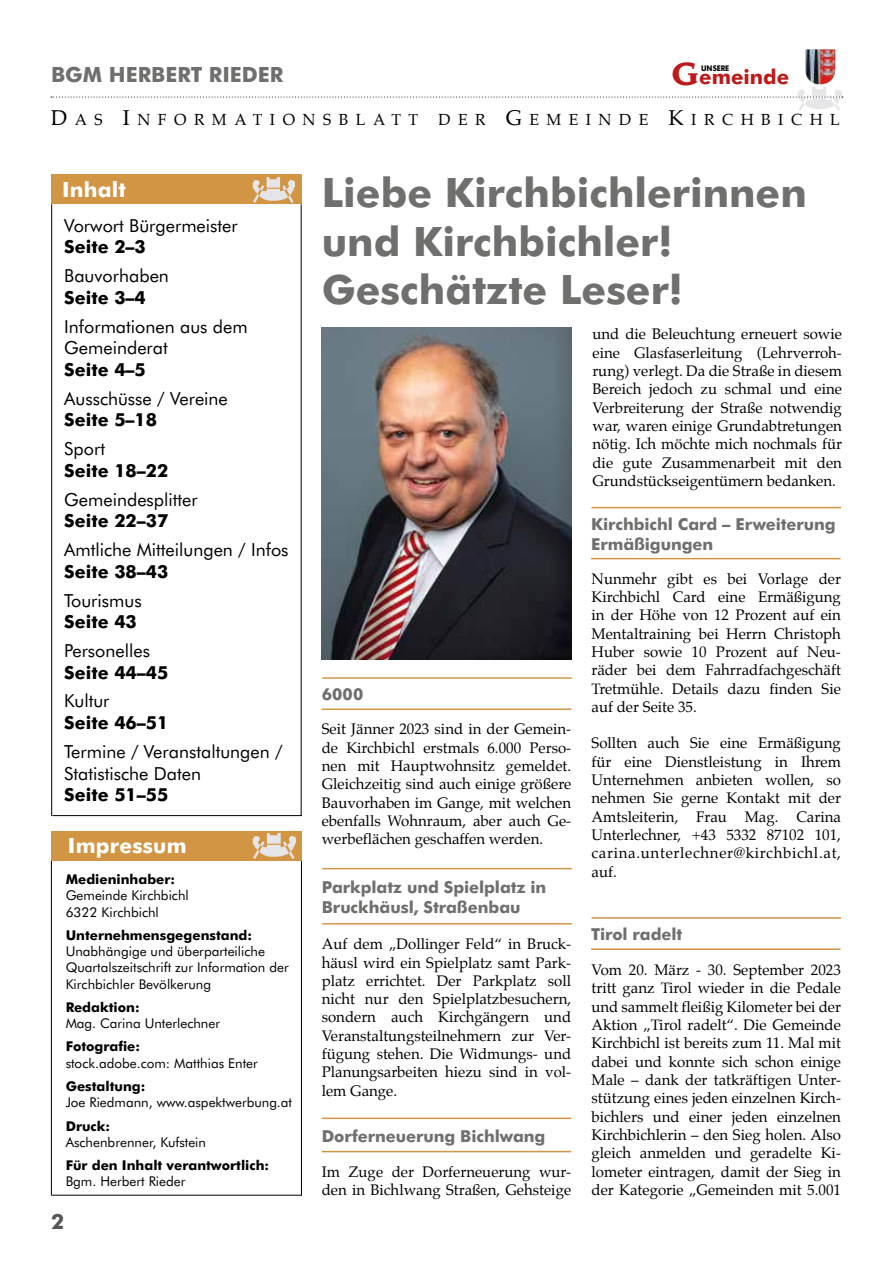
<style>
.page{position:relative;width:893px;height:1263px;background:#fff}
.page>*{position:absolute;margin:0;border:0;box-sizing:border-box;transform-origin:0 0}
.t1{font:700 40.5px/48.6px "Futura BT";color:#6f6f6e}
.t2{font:700 21px "Futura BT";color:#6f6f6e}
.t3{font:700 21px "Futura BT";letter-spacing:.01em;color:#fff}
.t4{font:700 21px "Futura BT";color:#565656}
.t5{font:700 20.4px "Futura BT";color:#bd1a1a}
.t6{font:18px/21.6px "Futura BT";color:#000}
.t7{font:700 18px "Futura BT";color:#000}
.t8{font:700 16.5px/19.8px "Futura BT";letter-spacing:-.005em;color:#6f6f6e}
.t9{font:15.75px "Palatino";letter-spacing:.475em;color:#000}
.t10{font:15px/18.3px "Palatino";color:#000;text-align:justify}
.t11{font:13.5px/16.2px "Futura BT";color:#000}
.t12{font:700 13.5px "Futura BT";color:#000}
.t13{font:700 7.8px "Futura BT";color:#000;scale:.9 1}
.s1{font-family:"Leawood";font-size:31.5px}
.s2{font-size:21px}
</style>
<div class="page">
<img style="left:798px;top:88px;width:44px;height:23px">
<svg style="left:51px;top:97px;width:792px;height:1px"></svg>
<img style="left:805px;top:49px;width:30px;height:36px">
<img style="left:322px;top:327px;width:249px;height:333px">
<hr style="left:591px;top:507px;width:250px;height:1px;background:#d29544">
<hr style="left:591px;top:917px;width:250px;height:2px;background:#d29544">
<hr style="left:322px;top:677px;width:250px;height:2px;background:#d29544">
<hr style="left:322px;top:868px;width:250px;height:1px;background:#d29544">
<hr style="left:322px;top:1117px;width:249px;height:2px;background:#d29544">
<hr style="left:591px;top:558px;width:249px;height:1px;background:#d29544">
<hr style="left:591px;top:948px;width:249px;height:2px;background:#d29544">
<hr style="left:322px;top:708px;width:249px;height:2px;background:#d29544">
<hr style="left:322px;top:923px;width:250px;height:1px;background:#d29544">
<hr style="left:322px;top:1151px;width:249px;height:1px;background:#d29544">
<hr style="left:301px;top:204px;width:1px;height:612px;background:#000">
<hr style="left:51px;top:204px;width:1px;height:612px;background:#000">
<hr style="left:52px;top:815px;width:250px;height:1px;background:#000">
<div style="left:51px;top:174px;width:251px;height:30px;background:#d29544"></div>
<img style="left:253px;top:178px;width:42px;height:24px">
<hr style="left:301px;top:860px;width:1px;height:335px;background:#000">
<hr style="left:51px;top:860px;width:1px;height:335px;background:#000">
<hr style="left:52px;top:1195px;width:250px;height:1px;background:#000">
<div style="left:51px;top:831px;width:251px;height:30px;background:#d29544"></div>
<img style="left:253px;top:834px;width:42px;height:24px">
<h2 class="t2" style="left:51px;top:62px;width:234px">BGM HERBERT RIEDER</h2>
<h3 class="t5" style="left:672px;top:64px;width:119px"><span class="s1">G</span>emeinde</h3>
<p class="t9" style="left:51px;top:109px;width:369px"><span class="s2">D</span>AS <span class="s2">I</span>NFORMATIONSBLATT</p>
<p class="t9" style="left:438px;top:109px;width:403px">DER <span class="s2">G</span>EMEINDE <span class="s2">K</span>IRCHBICHL</p>
<p class="t13" style="left:701px;top:63px;width:33px">UNSERE</p>
<h2 class="t3" style="left:62px;top:177px;width:65px">Inhalt</h2>
<p class="t6" style="left:64px;top:214px;width:175px">Vorwort Bürgermeister</p>
<p class="t7" style="left:64px;top:236px;width:83px">Seite 2–3</p>
<p class="t6" style="left:64px;top:265px;width:106px">Bauvorhaben</p>
<p class="t7" style="left:64px;top:286px;width:83px">Seite 3–4</p>
<p class="t6" style="left:64px;top:315px;width:185px">Informationen aus dem<br>Gemeinderat</p>
<p class="t7" style="left:64px;top:358px;width:83px">Seite 4–5</p>
<p class="t6" style="left:64px;top:387px;width:165px">Ausschüsse / Vereine</p>
<p class="t7" style="left:64px;top:409px;width:94px">Seite 5–18</p>
<p class="t6" style="left:64px;top:438px;width:42px">Sport</p>
<p class="t7" style="left:64px;top:459px;width:106px">Seite 18–22</p>
<p class="t6" style="left:64px;top:488px;width:135px">Gemeindesplitter</p>
<p class="t7" style="left:64px;top:510px;width:106px">Seite 22–37</p>
<p class="t6" style="left:64px;top:539px;width:226px">Amtliche Mitteilungen / Infos</p>
<p class="t7" style="left:64px;top:560px;width:106px">Seite 38–43</p>
<p class="t6" style="left:64px;top:589px;width:79px">Tourismus</p>
<p class="t7" style="left:64px;top:611px;width:74px">Seite 43</p>
<p class="t6" style="left:64px;top:640px;width:87px">Personelles</p>
<p class="t7" style="left:64px;top:661px;width:106px">Seite 44–45</p>
<p class="t6" style="left:64px;top:690px;width:47px">Kultur</p>
<p class="t7" style="left:64px;top:712px;width:106px">Seite 46–51</p>
<p class="t6" style="left:64px;top:740px;width:220px">Termine / Veranstaltungen /<br>Statistische Daten</p>
<p class="t7" style="left:64px;top:784px;width:106px">Seite 51–55</p>
<h2 class="t3" style="left:68px;top:832px;width:120px">Impressum</h2>
<p class="t12" style="left:66px;top:871px;width:111px">Medieninhaber:</p>
<p class="t11" style="left:66px;top:887px;width:125px">Gemeinde Kirchbichl<br>6322 Kirchbichl</p>
<p class="t12" style="left:66px;top:927px;width:188px">Unternehmensgegenstand:</p>
<p class="t11" style="left:66px;top:943px;width:225px">Unabhängige und überparteiliche<br>Quartalszeitschrift zur Information der<br>Kirchbichler Bevölkerung</p>
<p class="t12" style="left:66px;top:999px;width:75px">Redaktion:</p>
<p class="t11" style="left:66px;top:1015px;width:156px">Mag. Carina Unterlechner</p>
<p class="t12" style="left:66px;top:1038px;width:76px">Fotografie:</p>
<p class="t11" style="left:66px;top:1055px;width:194px">stock.adobe.com: Matthias Enter</p>
<p class="t12" style="left:66px;top:1078px;width:81px">Gestaltung:</p>
<p class="t11" style="left:66px;top:1094px;width:228px">Joe Riedmann, www.aspektwerbung.at</p>
<p class="t12" style="left:66px;top:1117px;width:46px">Druck:</p>
<p class="t11" style="left:66px;top:1134px;width:142px">Aschenbrenner, Kufstein</p>
<p class="t12" style="left:66px;top:1157px;width:205px">Für den Inhalt verantwortlich:</p>
<p class="t11" style="left:66px;top:1173px;width:121px">Bgm. Herbert Rieder</p>
<h2 class="t4" style="left:51px;top:1208px;width:15px">2</h2>
<h1 class="t1" style="left:322px;top:168px;width:486px">Liebe Kirchbichlerinnen und Kirchbichler!<br>Geschätzte Leser!</h1>
<p class="t10" style="left:592px;top:326px;width:251px">und die Beleuchtung erneuert sowie eine Glasfaserleitung (Lehrverroh&shy;rung) verlegt. Da die Straße in diesem Bereich jedoch zu schmal und eine Verbreiterung der Straße notwendig war, waren einige Grundabtretungen nötig. Ich möchte mich nochmals für die gute Zusammenarbeit mit den Grundstückseigentümern bedanken.</p>
<p class="t8" style="left:322px;top:684px;width:43px">6000</p>
<p class="t10" style="left:322px;top:721px;width:251px">Seit Jänner 2023 sind in der Gemein&shy;de Kirchbichl erstmals 6.000 Perso&shy;nen mit Hauptwohnsitz gemeldet.<br>Gleichzeitig sind auch einige größere Bauvorhaben im Gange, mit welchen ebenfalls Wohnraum, aber auch Ge&shy;werbeflächen geschaffen werden.</p>
<p class="t8" style="left:322px;top:877px;width:226px">Parkplatz und Spielplatz in<br>Bruckhäusl, Straßenbau</p>
<p class="t10" style="left:322px;top:936px;width:251px">Auf dem „Dollinger Feld“ in Bruck&shy;häusl wird ein Spielplatz samt Park&shy;platz errichtet. Der Parkplatz soll nicht nur den Spielplatzbesuchern, sondern auch Kirchgängern und Veranstaltungsteilnehmern zur Ver&shy;fügung stehen. Die Widmungs- und Planungsarbeiten hiezu sind in vol&shy;lem Gange.</p>
<p class="t8" style="left:322px;top:1126px;width:225px">Dorferneuerung Bichlwang</p>
<p class="t10" style="left:322px;top:1163px;width:251px">Im Zuge der Dorferneuerung wur&shy;den in Bichlwang Straßen, Gehsteige</p>
<p class="t8" style="left:591px;top:514px;width:246px">Kirchbichl Card – Erweiterung<br>Ermäßigungen</p>
<p class="t10" style="left:591px;top:571px;width:251px">Nunmehr gibt es bei Vorlage der Kirchbichl Card eine Ermäßigung in der Höhe von 12 Prozent auf ein Mentaltraining bei Herrn Christoph Huber sowie 10 Prozent auf Neu&shy;räder bei dem Fahrradfachgeschäft Tretmühle. Details dazu finden Sie auf der Seite 35.</p>
<p class="t10" style="left:591px;top:735px;width:251px">Sollten auch Sie eine Ermäßigung für eine Dienstleistung in Ihrem Unternehmen anbieten wollen, so nehmen Sie gerne Kontakt mit der Amtsleiterin, Frau Mag. Carina Unterlechner, +43 5332 87102 101, carina.unterlechner@kirchbichl.at, auf.</p>
<p class="t8" style="left:591px;top:924px;width:93px">Tirol radelt</p>
<p class="t10" style="left:591px;top:962px;width:251px">Vom 20. März - 30. September 2023 tritt ganz Tirol wieder in die Pedale und sammelt fleißig Kilometer bei der Aktion „Tirol radelt“. Die Gemeinde Kirchbichl ist bereits zum 11. Mal mit dabei und konnte sich schon einige Male – dank der tatkräftigen Unter&shy;stützung eines jeden einzelnen Kirch&shy;bichlers und einer jeden einzelnen Kirchbichlerin – den Sieg holen. Also gleich anmelden und geradelte Ki&shy;lometer eintragen, damit der Sieg in der Kategorie „Gemeinden mit 5.001</p>
</div>
